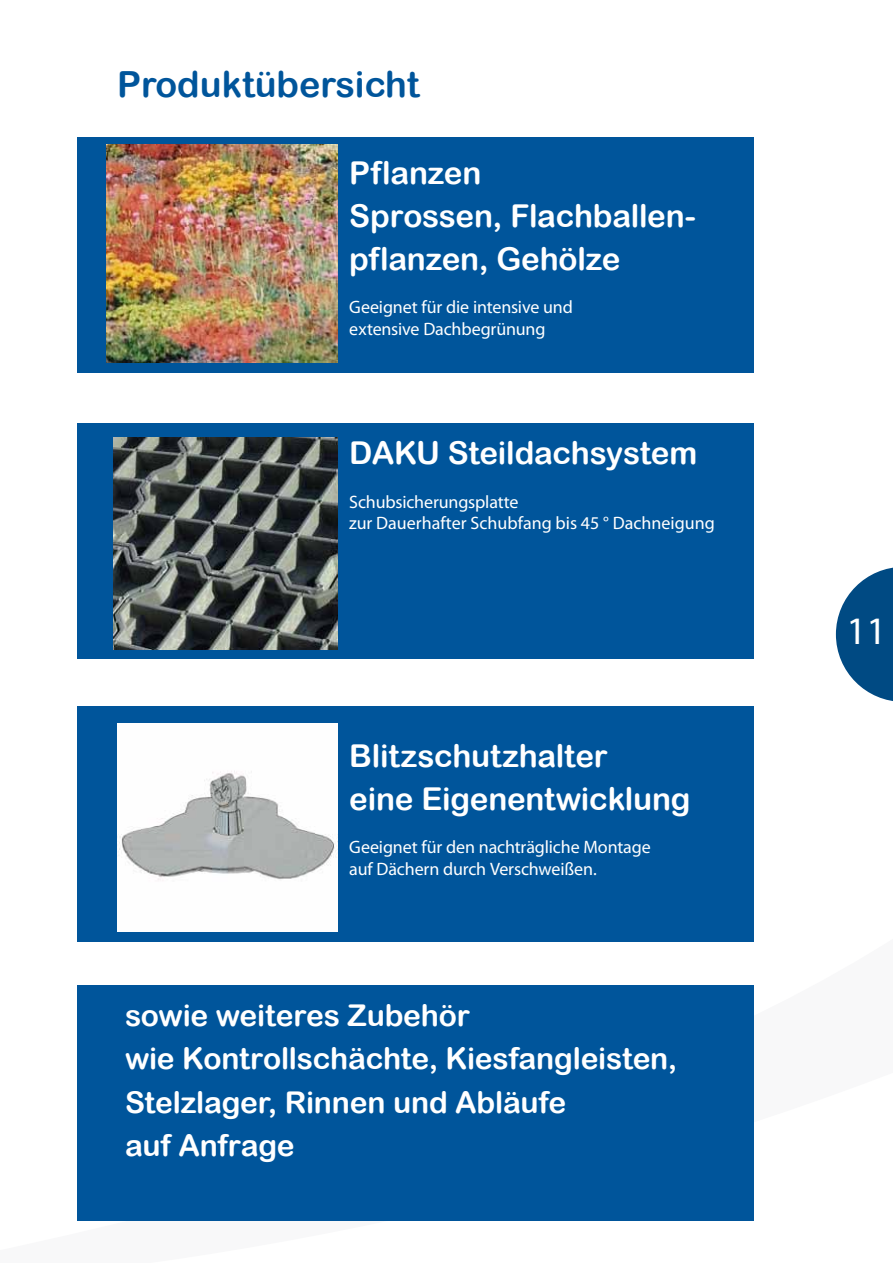
<style>
.page{position:relative;width:893px;height:1263px;background:#fff}
.page>*{position:absolute;margin:0;border:0;box-sizing:border-box;transform-origin:0 0}
.t1{font:39px "Myriad Pro";color:#fff}
.t2{font:36px "Arial Rounded MT Bold";color:#00559b}
.t3{font:31.5px/43.2px "Arial Rounded MT Bold";letter-spacing:-.005em;color:#fff}
.t4{font:30px/43.2px "Arial Rounded MT Bold";letter-spacing:-.01em;color:#fff}
.t5{font:18px/21.6px "Myriad Pro";letter-spacing:-.005em;color:#fff}
</style>
<div class="page">
<div style="left:77px;top:985px;width:676px;height:235px;background:#00559b"></div>
<div style="left:77px;top:423px;width:676px;height:236px;background:#00559b"></div>
<div style="left:77px;top:138px;width:676px;height:235px;background:#00559b"></div>
<img style="left:106px;top:144px;width:231px;height:219px">
<img style="left:114px;top:438px;width:223px;height:211px">
<div style="left:77px;top:706px;width:676px;height:236px;background:#00559b"></div>
<img style="left:117px;top:724px;width:220px;height:208px">
<svg style="left:836px;top:567px;width:57px;height:134px"></svg>
<h2 class="t2" style="left:117px;top:63px;width:304px">Produktübersicht</h2>
<h3 class="t3" style="left:349px;top:150px;width:348px">Pflanzen<br>Sprossen, Flachballen&shy;pflanzen, Gehölze</h3>
<p class="t5" style="left:349px;top:296px;width:225px">Geeignet für die intensive und extensive Dachbegrünung</p>
<h3 class="t3" style="left:349px;top:431px;width:349px">DAKU Steildachsystem</h3>
<p class="t5" style="left:349px;top:490px;width:367px">Schubsicherungsplatte<br>zur Dauerhafter Schubfang bis 45 ° Dachneigung</p>
<h3 class="t3" style="left:349px;top:734px;width:343px">Blitzschutzhalter<br>eine Eigenentwicklung</h3>
<p class="t5" style="left:349px;top:836px;width:303px">Geeignet für den nachträgliche Montage auf Dächern durch Verschweißen.</p>
<h3 class="t4" style="left:125px;top:993px;width:554px">sowie weiteres Zubehör<br>wie Kontrollschächte, Kiesfangleisten,<br>Stelzlager, Rinnen und Abläufe<br>auf Anfrage</h3>
<h1 class="t1" style="left:846px;top:606px;width:42px">11</h1>
</div>
